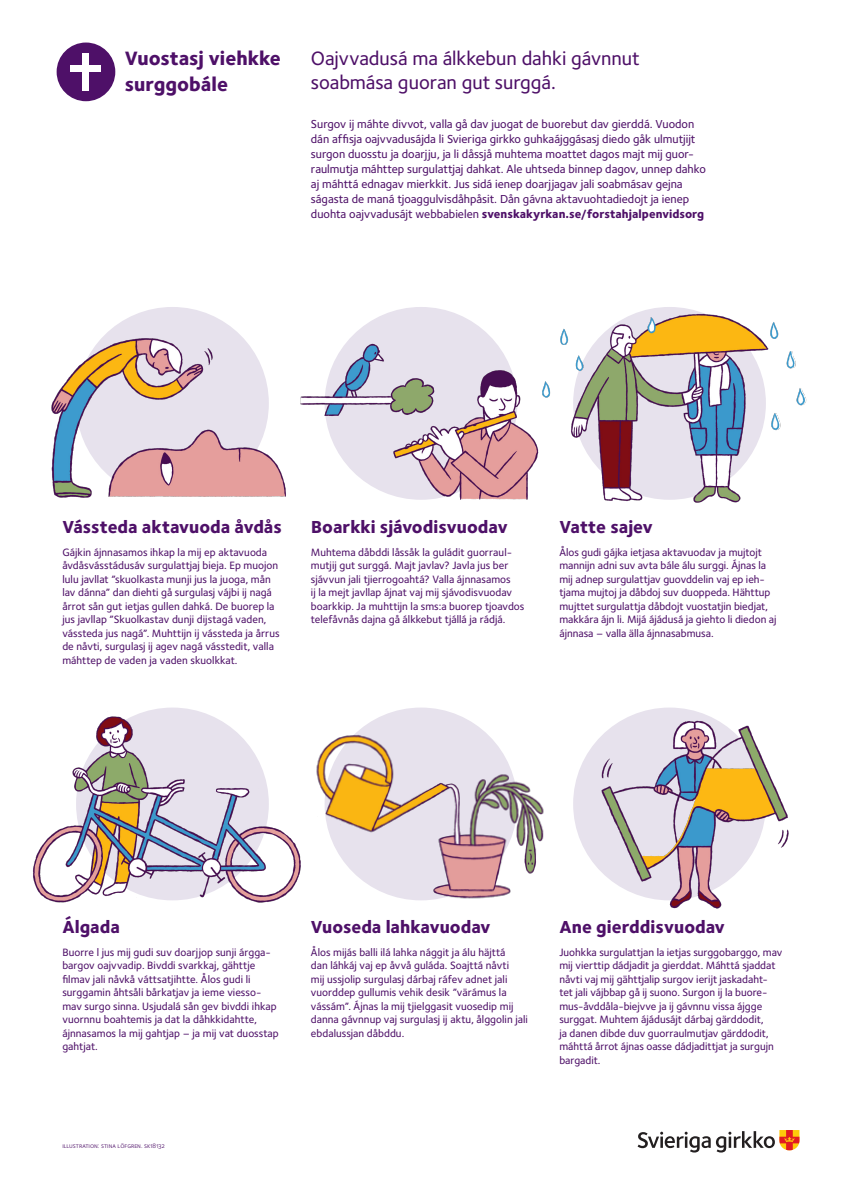
<style>
.page{position:relative;width:842px;height:1191px;background:#fff}
.page>*{position:absolute;margin:0;border:0;box-sizing:border-box;transform-origin:0 0}
.t1{font:500 20px/24px "Foundry Sterling";letter-spacing:-.005em;color:#4e1068}
.t2{font:800 20px/26px "Foundry Sterling";color:#4e1068}
.t3{font:800 18px "Foundry Sterling";color:#4e1068}
.t4{font:500 12px/15px "Foundry Sterling";color:#4e1068}
.t5{font:500 11px/13.5px "Foundry Sterling";color:#4e1068}
.t6{font:7px "Foundry Sterling Book Expert";color:#4e1068}
.s1{font-weight:800}
</style>
<div class="page">
<div style="left:76px;top:307px;width:193px;height:193px;background:#e7e2ed;border-radius:50%"></div>
<div style="left:57px;top:43px;width:58px;height:58px;background:#4e1068;border-radius:50%"></div>
<div style="left:83px;top:53px;width:6px;height:38px;background:#fff"></div>
<div style="left:71px;top:65px;width:30px;height:7px;background:#fff"></div>
<svg style="left:638px;top:1130px;width:161px;height:22px"></svg>
<div style="left:325px;top:307px;width:192px;height:193px;background:#e7e2ed;border-radius:50%"></div>
<img style="left:560px;top:307px;width:247px;height:196px">
<img style="left:90px;top:323px;width:146px;height:33px">
<img style="left:51px;top:356px;width:235px;height:144px">
<div style="left:325px;top:707px;width:192px;height:193px;background:#e7e2ed;border-radius:50%"></div>
<img style="left:316px;top:726px;width:228px;height:175px">
<img style="left:33px;top:709px;width:268px;height:194px">
<img style="left:300px;top:324px;width:251px;height:176px">
<img style="left:582px;top:710px;width:207px;height:199px">
<p class="t2" style="left:125px;top:45px;width:158px">Vuostasj viehkke surggobále</p>
<p class="t1" style="left:311px;top:46px;width:330px">Oajvvadusá ma álkkebun dahki gávnnut soabmása guoran gut surggá.</p>
<p class="t4" style="left:311px;top:116px;width:396px">Surgov ij máhte divvot, valla gå dav juogat de buorebut dav gierddá. Vuodon dán affisja oajvvadusájda li Svieriga girkko guhkaájggásasj diedo gåk ulmutjijt surgon duosstu ja doarjju, ja li dåssjå muhtema moattet dagos majt mij guor&shy;raulmutja máhttep surgulattjaj dahkat. Ale uhtseda binnep dagov, unnep dahko aj máhttá ednagav mierkkit. Jus sidá ienep doarjjagav jali soabmásav gejna ságasta de maná tjoaggulvisdåhpåsit. Dån gávna aktavuohtadiedojt ja ienep duohta oajvvadusájt webbabielen <span class="s1">svenskakyrkan.se/forstahjalpenvidsorg</span></p>
<p class="t3" style="left:62px;top:515px;width:221px">Vássteda aktavuoda åvdås</p>
<p class="t5" style="left:62px;top:545px;width:219px">Gájkin ájnnasamos ihkap la mij ep aktavuoda åvdåsvásstádusáv surgulattjaj bieja. Ep muojon lulu javllat ”skuolkasta munji jus la juoga, mån lav dánna” dan diehti gå surgulasj vájbi ij nagá årrot sån gut ietjas gullen dahká. De buorep la jus javllap ”Skuolkastav dunji dijstagá vaden, vássteda jus nagá”. Muhttijn ij vássteda ja årrus de nåvti, surgulasj ij agev nagá vásstedit, valla máhttep de vaden ja vaden skuolkkat.</p>
<p class="t3" style="left:311px;top:515px;width:198px">Boarkki sjávodisvuodav</p>
<p class="t5" style="left:311px;top:545px;width:215px">Muhtema dåbddi låssåk la guládit guorraul&shy;mutjij gut surggá. Majt javlav? Javla jus ber sjávvun jali tjierrogoahtá? Valla ájnnasamos<br>ij la mejt javllap ájnat vaj mij sjávodisvuodav boarkkip. Ja muhttijn la sms:a buorep tjoavdos telefåvnås dajna gå álkkebut tjállá ja rádjá.</p>
<p class="t3" style="left:559px;top:515px;width:95px">Vatte sajev</p>
<p class="t5" style="left:559px;top:545px;width:219px">Ålos gudi gájka ietjasa aktavuodav ja mujtojt mannijn adni suv avta bále álu surggi. Ájnas la mij adnep surgulattjav guovddelin vaj ep ieh&shy;tjama mujtoj ja dåbdoj suv duoppeda. Hähttup mujttet surgulattja dåbdojt vuostatjin biedjat, makkára ájn li. Mijá ájádusá ja giehto li diedon aj ájnnasa – valla älla ájnnasabmusa.</p>
<p class="t3" style="left:62px;top:915px;width:59px">Álgada</p>
<p class="t5" style="left:62px;top:945px;width:218px">Buorre l jus mij gudi suv doarjjop sunji árgga&shy;bargov oajvvadip. Bivddi svarkkaj, gähttje filmav jali nåvkå váttsatjihtte. Ålos gudi li surggamin åhtsåli bårkatjav ja ieme viesso&shy;mav surgo sinna. Usjudalá sån gev bivddi ihkap vuornnu boahtemis ja dat la dåhkkidahtte, ájnnasamos la mij gahtjap – ja mij vat duosstap gahtjat.</p>
<p class="t6" style="left:62px;top:1142px;width:104px">illustration: stina löfgren. sk18132</p>
<p class="t3" style="left:311px;top:915px;width:181px">Vuoseda lahkavuodav</p>
<p class="t5" style="left:311px;top:945px;width:219px">Ålos mijás balli ilá lahka nággit ja álu häjttá<br>dan láhkáj vaj ep åvvå guláda. Soajttá nåvti<br>mij ussjolip surgulasj dárbaj ráfev adnet jali vuorddep gullumis vehik desik ”värámus la vássám”. Ájnas la mij tjielggasit vuosedip mij danna gávnnup vaj surgulasj ij aktu, ålggolin jali ebdalussjan dåbddu.</p>
<p class="t3" style="left:559px;top:915px;width:167px">Ane gierddisvuodav</p>
<p class="t5" style="left:559px;top:945px;width:224px">Juohkka surgulattjan la ietjas surggobarggo, mav mij vierttip dádjadit ja gierddat. Máhttá sjaddat nåvti vaj mij gähttjalip surgov ierijt jaskadaht&shy;tet jali vájbbap gå ij suono. Surgon ij la buore&shy;mus-åvddåla- biejvve ja ij gávnnu vissa ájgge surggat. Muhtem ájádusájt dárbaj gärddodit,<br>ja danen dibde duv guorraulmutjav gärddodit, máhttá årrot ájnas oasse dádjadittjat ja surgujn bargadit.</p>
</div>
